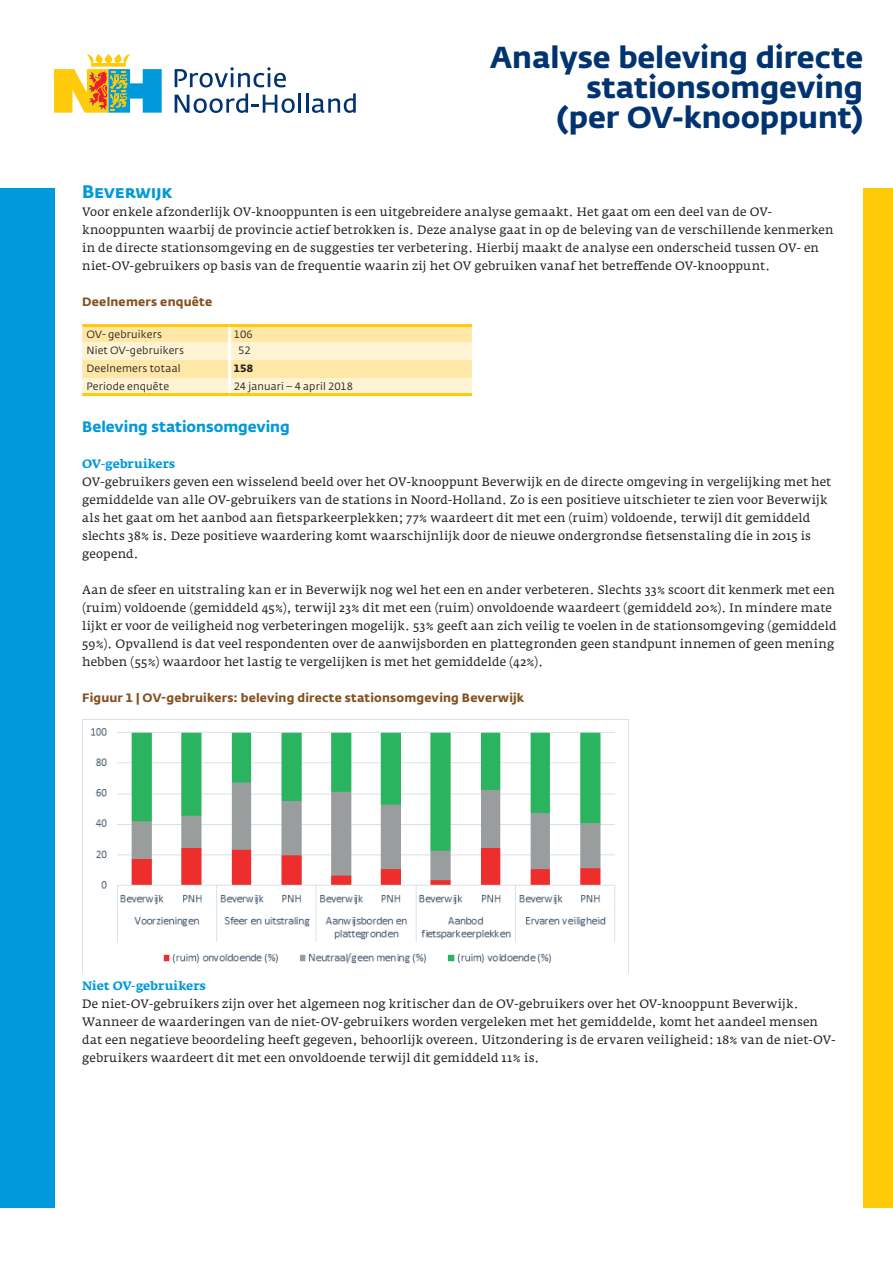
<style>
.page{position:relative;width:893px;height:1263px;background:#fff}
.page>*{position:absolute;margin:0;border:0;box-sizing:border-box;transform-origin:0 0}
.t1{font:700 30px/30px "Fedra Sans Std";letter-spacing:-.005em;color:#013371;text-align:right}
.t2{font:700 18px "Fedra Sans Std";letter-spacing:-.015em;color:#0099da}
.t3{font:700 15px "Fedra Sans Std";letter-spacing:-.005em;color:#0099da}
.t4{font:12px/18px "Fedra Serif A Std";letter-spacing:.01em;color:#231f20}
.t5{font:700 12px "Fedra Sans Std";letter-spacing:.015em;color:#835120}
.t6{font:700 12px "Fedra Serif A Std";letter-spacing:-.005em;color:#0099da}
.t7{font:10.5px "Fedra Sans Std";letter-spacing:.015em;color:#231f20}
.t8{font:700 10.5px "Fedra Sans Std";color:#231f20}
</style>
<div class="page">
<svg style="left:54px;top:54px;width:108px;height:59px"></svg>
<svg style="left:175px;top:93px;width:120px;height:20px"></svg>
<hr style="left:298px;top:93px;width:3px;height:20px;background:#013371">
<hr style="left:306px;top:93px;width:2px;height:20px;background:#013371">
<svg style="left:312px;top:93px;width:44px;height:20px"></svg>
<svg style="left:175px;top:67px;width:111px;height:20px"></svg>
<div style="left:0;top:188px;width:54px;height:1020px;background:#0099da"></div>
<div style="left:863px;top:188px;width:30px;height:1020px;background:#feca0a"></div>
<img style="left:82px;top:719px;width:546px;height:253px">
<svg style="left:82px;top:327px;width:390px;height:66px;background:#feedbc"></svg>
<hr style="left:82px;top:324px;width:148px;height:3px;background:#feca0a">
<hr style="left:230px;top:324px;width:242px;height:3px;background:#feca0a">
<hr style="left:228px;top:327px;width:3px;height:15px;background:#fff">
<hr style="left:228px;top:342px;width:3px;height:18px;background:#fff">
<hr style="left:228px;top:360px;width:3px;height:18px;background:#fff">
<hr style="left:228px;top:378px;width:3px;height:15px;background:#fff">
<hr style="left:82px;top:393px;width:148px;height:3px;background:#feca0a">
<hr style="left:230px;top:393px;width:242px;height:3px;background:#feca0a">
<h1 class="t1" style="left:490px;top:42px;width:375px">Analyse beleving directe stationsomgeving<br>(per OV-knooppunt)</h1>
<h2 class="t2" style="left:82px;top:180px;width:92px">Beverwijk</h2>
<p class="t4" style="left:82px;top:203px;width:753px">Voor enkele afzonderlijk OV-knooppunten is een uitgebreidere analyse gemaakt. Het gaat om een deel van de OV&shy;knooppunten waarbij de provincie actief betrokken is. Deze analyse gaat in op de beleving van de verschillende kenmerken in de directe stationsomgeving en de suggesties ter verbetering. Hierbij maakt de analyse een onderscheid tussen OV- en niet-OV-gebruikers op basis van de frequentie waarin zij het OV gebruiken vanaf het betreffende OV-knooppunt.</p>
<p class="t5" style="left:82px;top:294px;width:131px">Deelnemers enquête</p>
<p class="t7" style="left:86px;top:328px;width:77px">OV- gebruikers</p>
<p class="t7" style="left:234px;top:328px;width:20px">106</p>
<p class="t7" style="left:86px;top:344px;width:99px">Niet OV-gebruikers</p>
<p class="t7" style="left:238px;top:344px;width:14px">52</p>
<p class="t7" style="left:86px;top:362px;width:96px">Deelnemers totaal</p>
<p class="t8" style="left:234px;top:362px;width:21px">158</p>
<p class="t7" style="left:86px;top:380px;width:84px">Periode enquête</p>
<p class="t7" style="left:234px;top:380px;width:121px">24 januari – 4 april 2018</p>
<p class="t3" style="left:82px;top:417px;width:209px">Beleving stationsomgeving</p>
<p class="t6" style="left:82px;top:457px;width:95px">OV-gebruikers</p>
<p class="t4" style="left:82px;top:473px;width:751px">OV-gebruikers geven een wisselend beeld over het OV-knooppunt Beverwijk en de directe omgeving in vergelijking met het gemiddelde van alle OV-gebruikers van de stations in Noord-Holland. Zo is een positieve uitschieter te zien voor Beverwijk als het gaat om het aanbod aan fietsparkeerplekken; 77% waardeert dit met een (ruim) voldoende, terwijl dit gemiddeld slechts 38% is. Deze positieve waardering komt waarschijnlijk door de nieuwe ondergrondse fietsenstaling die in 2015 is geopend.</p>
<p class="t4" style="left:82px;top:581px;width:756px">Aan de sfeer en uitstraling kan er in Beverwijk nog wel het een en ander verbeteren. Slechts 33% scoort dit kenmerk met een (ruim) voldoende (gemiddeld 45%), terwijl 23% dit met een (ruim) onvoldoende waardeert (gemiddeld 20%). In mindere mate lijkt er voor de veiligheid nog verbeteringen mogelijk. 53% geeft aan zich veilig te voelen in de stationsomgeving (gemiddeld 59%). Opvallend is dat veel respondenten over de aanwijsborden en plattegronden geen standpunt innemen of geen mening hebben (55%) waardoor het lastig te vergelijken is met het gemiddelde (42%).</p>
<p class="t5" style="left:82px;top:690px;width:443px">Figuur 1 | OV-gebruikers: beleving directe stationsomgeving Beverwijk</p>
<p class="t6" style="left:82px;top:979px;width:125px">Niet OV-gebruikers</p>
<p class="t4" style="left:82px;top:995px;width:755px">De niet-OV-gebruikers zijn over het algemeen nog kritischer dan de OV-gebruikers over het OV-knooppunt Beverwijk.<br>Wanneer de waarderingen van de niet-OV-gebruikers worden vergeleken met het gemiddelde, komt het aandeel mensen dat een negatieve beoordeling heeft gegeven, behoorlijk overeen. Uitzondering is de ervaren veiligheid: 18% van de niet-OV&shy;gebruikers waardeert dit met een onvoldoende terwijl dit gemiddeld 11% is.</p>
</div>
